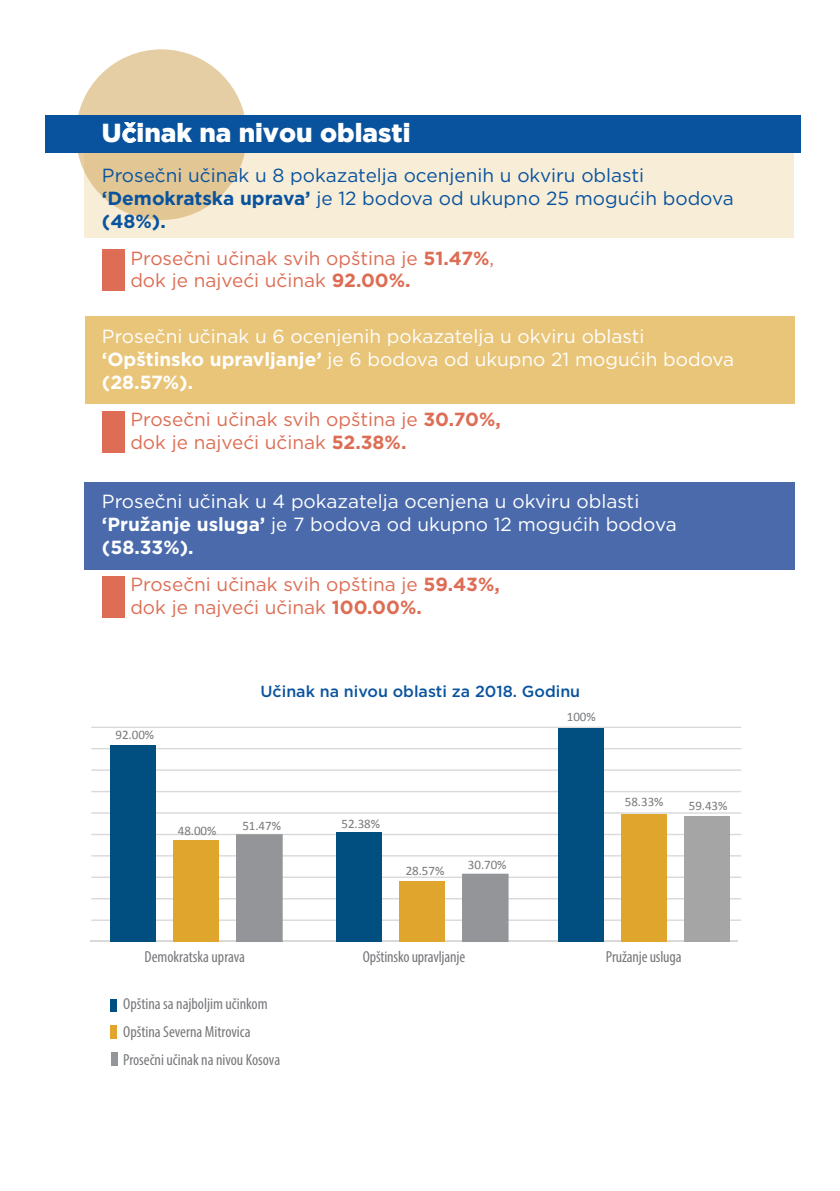
<style>
.page{position:relative;width:840px;height:1191px;background:#fff}
.page>*{position:absolute;margin:0;border:0;box-sizing:border-box;transform-origin:0 0}
.t1{font:900 26px "Gotham";color:#fff}
.t2{font:19px/22.8px "Gotham";color:#fff}
.t3{font:19px/22.8px "Gotham";color:#dd6d54}
.t4{font:19px/22.8px "Gotham";color:#09539e}
.t5{font:condensed 16px/27.6px "Myriad Pro";color:#77787b}
.t6{font:500 16px "Gotham";color:#09539e}
.t7{font:13px "Calibri";letter-spacing:-.005em;color:#77797c}
.s1{font-weight:700}
</style>
<div class="page">
<div style="left:84px;top:482px;width:710px;height:88px;background:#4a6aac"></div>
<div style="left:85px;top:317px;width:708px;height:87px;background:#e9c579"></div>
<div style="left:85px;top:150px;width:708px;height:87px;background:#f8edd7"></div>
<div style="left:76px;top:49px;width:170px;height:171px;background:#e2c69e;border-radius:50%"></div>
<div style="left:45px;top:116px;width:754px;height:37px;background:#09539e"></div>
<svg style="left:122px;top:122px;width:15px;height:21px"></svg>
<div style="left:102px;top:249px;width:23px;height:42px;background:#dd6d54"></div>
<div style="left:102px;top:410px;width:23px;height:42px;background:#dd6d54"></div>
<div style="left:102px;top:576px;width:23px;height:41px;background:#dd6d54"></div>
<hr style="left:90px;top:940px;width:647px;height:1px;background:#d9d9d8">
<hr style="left:91px;top:726px;width:649px;height:2px;background:#d9d9d8">
<hr style="left:91px;top:748px;width:649px;height:1px;background:#d9d9d8">
<hr style="left:91px;top:769px;width:649px;height:2px;background:#d9d9d8">
<hr style="left:91px;top:791px;width:649px;height:1px;background:#d9d9d8">
<hr style="left:91px;top:812px;width:649px;height:1px;background:#d9d9d8">
<hr style="left:91px;top:833px;width:649px;height:2px;background:#d9d9d8">
<hr style="left:91px;top:855px;width:649px;height:1px;background:#d9d9d8">
<hr style="left:91px;top:876px;width:649px;height:2px;background:#d9d9d8">
<hr style="left:91px;top:898px;width:649px;height:1px;background:#d9d9d8">
<hr style="left:91px;top:919px;width:649px;height:2px;background:#d9d9d8">
<div style="left:110px;top:745px;width:45px;height:196px;background:#004f80"></div>
<div style="left:236px;top:834px;width:46px;height:107px;background:#939598"></div>
<div style="left:236px;top:834px;width:46px;height:108px;border:1px solid #939598"></div>
<div style="left:336px;top:831px;width:45px;height:110px;background:#004f80"></div>
<div style="left:399px;top:881px;width:45px;height:60px;background:#e0a52c"></div>
<div style="left:462px;top:874px;width:46px;height:67px;background:#939598"></div>
<div style="left:462px;top:873px;width:46px;height:69px;border:1px solid #939598"></div>
<div style="left:684px;top:815px;width:45px;height:126px;background:#a5a5a5"></div>
<div style="left:557px;top:728px;width:46px;height:213px;background:#004f80"></div>
<div style="left:173px;top:839px;width:46px;height:102px;background:#e0a52c"></div>
<div style="left:620px;top:813px;width:46px;height:128px;background:#e0a52c"></div>
<div style="left:111px;top:998px;width:6px;height:13px;background:#004f80"></div>
<div style="left:111px;top:1025px;width:6px;height:13px;background:#e0a52c"></div>
<div style="left:111px;top:1052px;width:7px;height:13px;background:#939598"></div>
<h1 class="t1" style="left:102px;top:118px;width:310px">U<span class="s1">č</span>inak na nivou oblasti</h1>
<p class="t4" style="left:102px;top:163px;width:633px">Prosečni učinak u 8 pokazatelja ocenjenih u okviru oblasti <span class="s1">‘Demokratska uprava’</span> je 12 bodova od ukupno 25 mogućih bodova <span class="s1">(48%).</span></p>
<p class="t3" style="left:130px;top:246px;width:365px">Prosečni učinak svih opština je <span class="s1">51.47%</span>, dok je najveći učinak <span class="s1">92.00%.</span></p>
<p class="t2" style="left:102px;top:325px;width:633px">Prosečni učinak u 6 ocenjenih pokazatelja u okviru oblasti <span class="s1">‘Opštinsko upravljanje’</span> je 6 bodova od ukupno 21 mogućih bodova <span class="s1">(28.57%).</span></p>
<p class="t3" style="left:130px;top:407px;width:372px">Prosečni učinak svih opština je <span class="s1">30.70%, </span>dok je najveći učinak <span class="s1">52.38%.</span></p>
<p class="t2" style="left:102px;top:490px;width:576px">Prosečni učinak u 4 pokazatelja ocenjena u okviru oblasti <span class="s1">‘Pružanje usluga’</span> je 7 bodova od ukupno 12 mogućih bodova <span class="s1">(58.33%).</span></p>
<p class="t3" style="left:130px;top:572px;width:371px">Prosečni učinak svih opština je <span class="s1">59.43%, </span>dok je najveći učinak <span class="s1">100.00%.</span></p>
<p class="t6" style="left:260px;top:681px;width:321px">Učinak na nivou oblasti za 2018. Godinu</p>
<p class="t7" style="left:115px;top:726px;width:40px">92.00%</p>
<p class="t7" style="left:178px;top:822px;width:40px">48.00%</p>
<p class="t7" style="left:242px;top:817px;width:40px">51.47%</p>
<p class="t7" style="left:341px;top:815px;width:40px">52.38%</p>
<p class="t7" style="left:405px;top:862px;width:40px">28.57%</p>
<p class="t7" style="left:467px;top:856px;width:40px">30.70%</p>
<p class="t7" style="left:566px;top:708px;width:30px">100%</p>
<p class="t7" style="left:624px;top:793px;width:40px">58.33%</p>
<p class="t7" style="left:688px;top:797px;width:40px">59.43%</p>
<p class="t5" style="left:144px;top:943px;width:102px">Demokratska uprava</p>
<p class="t5" style="left:123px;top:990px;width:158px">Opština sa najboljim učinkom<br>Opština Severna Mitrovica<br>Prosečni učinak na nivou Kosova</p>
<p class="t5" style="left:362px;top:943px;width:104px">Opštinsko upravljanje</p>
<p class="t5" style="left:605px;top:943px;width:77px">Pružanje usluga</p>
</div>
